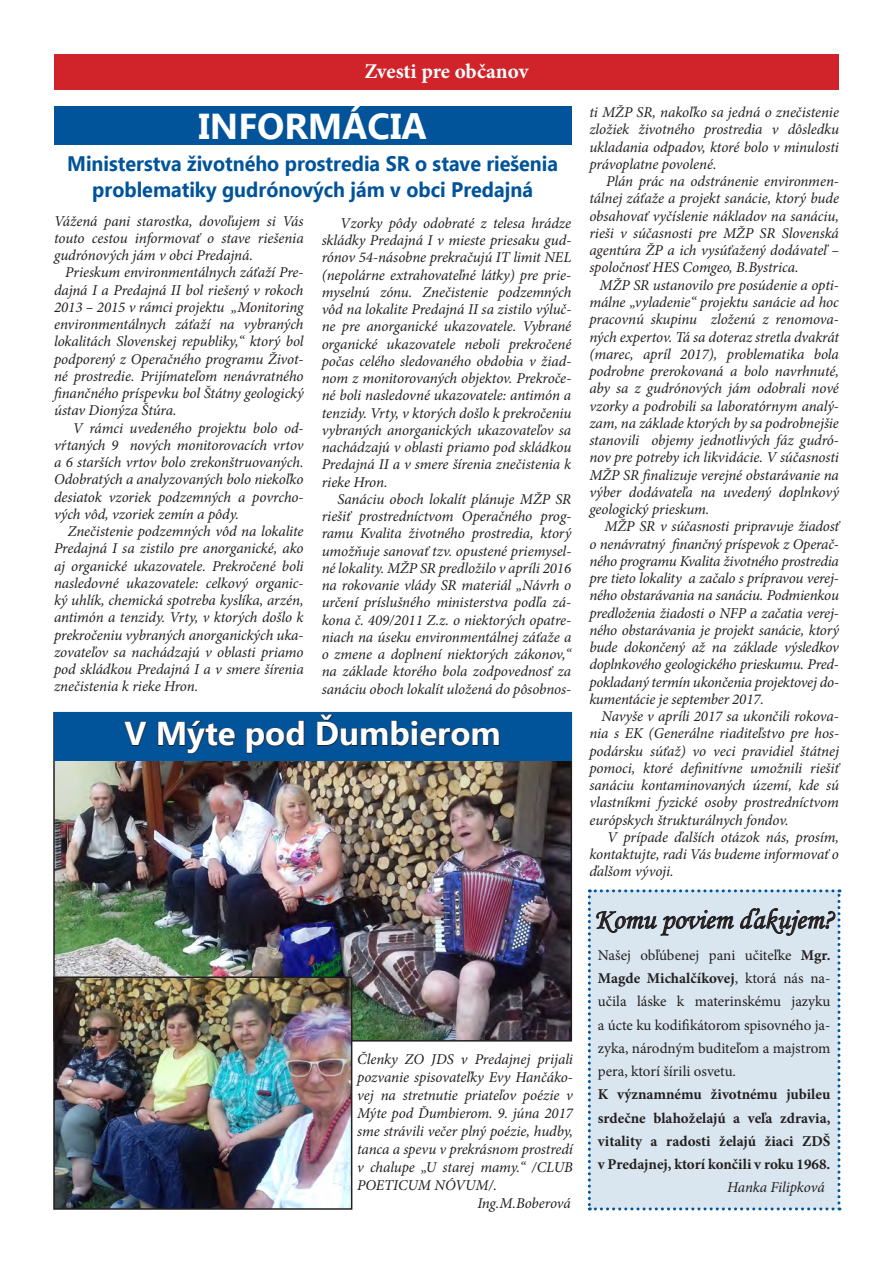
<style>
.page{position:relative;width:893px;height:1263px;background:#fff}
.page>*{position:absolute;margin:0;border:0;box-sizing:border-box;transform-origin:0 0}
.t1{font:700 36px "Ebrima";color:#fff}
.t2{font:700 33px "Ebrima";color:#fff}
.t3{font:28.5px "Monotype Corsiva";color:#231f20}
.t4{font:700 21px/25.2px "Ebrima";color:#015499;text-align:center;scale:.94 1}
.t5{font:700 21px "Minion Pro";letter-spacing:-.005em;color:#fff}
.t6{font:italic 15px/17.2px "Minion Pro";letter-spacing:-.01em;color:#231f20;text-align:justify}
.t7{font:15px/23.2px "Minion Pro";color:#231f20;text-align:justify}
.t8{font:700 15px/23.2px "Minion Pro";color:#231f20;text-align:justify}
.s1{font-weight:700}
</style>
<div class="page">
<div style="left:54px;top:54px;width:785px;height:36px;background:#d1232a"></div>
<div style="left:54px;top:106px;width:517px;height:39px;background:#015499"></div>
<img style="left:56px;top:761px;width:513px;height:277px">
<img style="left:56px;top:979px;width:293px;height:228px">
<div style="left:53px;top:976px;width:299px;height:234px;border:2px solid #231f20"></div>
<div style="left:54px;top:712px;width:517px;height:49px;background:#015499"></div>
<svg style="left:124px;top:721px;width:23px;height:25px"></svg>
<svg style="left:158px;top:720px;width:78px;height:34px"></svg>
<svg style="left:246px;top:720px;width:58px;height:34px"></svg>
<svg style="left:317px;top:714px;width:183px;height:32px"></svg>
<div style="left:588px;top:889px;width:252px;height:321px;background:#d9e5ef"></div>
<h3 class="t5" style="left:364px;top:57px;width:165px">Zvesti pre občanov</h3>
<h1 class="t1" style="left:198px;top:100px;width:84px">In formácia</h1>
<h3 class="t4" style="left:67px;top:152px;width:524px">Ministerstva životného prostredia SR o stave riešenia problematiky gudrónových jám v obci Predajná</h3>
<p class="t6" style="left:54px;top:212px;width:251px">Vážená pani starostka, dovoľujem si Vás touto cestou informovať o stave riešenia gudrónových jám v obci Predajná.</p>
<p class="t6" style="left:54px;top:264px;width:251px;text-indent:11px">Prieskum environmentálnych záťaží Pre&shy;dajná I a Predajná II bol riešený v rokoch 2013 – 2015 v rámci projektu „Monitoring environmentálnych záťaží na vybraných lokalitách Slovenskej republiky,“ ktorý bol podporený z Operačného programu Život&shy;né prostredie. Prijímateľom nenávratného finančného príspevku bol Štátny geologický ústav Dionýza Štúra.</p>
<p class="t6" style="left:54px;top:419px;width:251px;text-indent:19px">V rámci uvedeného projektu bolo od&shy;vŕtaných 9 nových monitorovacích vrtov a 6 starších vrtov bolo zrekonštruovaných.<br>Odobratých a analyzovaných bolo niekoľko desiatok vzoriek podzemných a povrcho&shy;vých vôd, vzoriek zemín a pôdy.</p>
<p class="t6" style="left:54px;top:523px;width:251px;text-indent:14px">Znečistenie podzemných vôd na lokalite Predajná I sa zistilo pre anorganické, ako aj organické ukazovatele. Prekročené boli nasledovné ukazovatele: celkový organic&shy;ký uhlík, chemická spotreba kyslíka, arzén, antimón a tenzidy. Vrty, v ktorých došlo k prekročeniu vybraných anorganických uka&shy;zovateľov sa nachádzajú v oblasti priamo pod skládkou Predajná I a v smere šírenia znečistenia k rieke Hron.</p>
<p class="t6" style="left:322px;top:214px;width:251px;text-indent:19px">Vzorky pôdy odobraté z telesa hrádze skládky Predajná I v mieste priesaku gud&shy;rónov 54-násobne prekračujú IT limit NEL (nepolárne extrahovateľné látky) pre prie&shy;myselnú zónu. Znečistenie podzemných vôd na lokalite Predajná II sa zistilo výluč&shy;ne pre anorganické ukazovatele. Vybrané organické ukazovatele neboli prekročené počas celého sledovaného obdobia v žiad&shy;nom z monitorovaných objektov. Prekroče&shy;né boli nasledovné ukazovatele: antimón a tenzidy. Vrty, v ktorých došlo k prekročeniu vybraných anorganických ukazovateľov sa nachádzajú v oblasti priamo pod skládkou Predajná II a v smere šírenia znečistenia k rieke Hron.</p>
<p class="t6" style="left:322px;top:490px;width:251px;text-indent:16px">Sanáciu oboch lokalít plánuje MŽP SR riešiť prostredníctvom Operačného prog&shy;ramu Kvalita životného prostredia, ktorý umožňuje sanovať tzv. opustené priemysel&shy;né lokality. MŽP SR predložilo v apríli 2016 na rokovanie vlády SR materiál „Návrh o určení príslušného ministerstva podľa zá&shy;kona č. 409/2011 Z.z. o niektorých opatre&shy;niach na úseku environmentálnej záťaže a o zmene a doplnení niektorých zákonov,“ na základe ktorého bola zodpovednosť za sanáciu oboch lokalít uložená do pôsobnos-</p>
<h2 class="t2" style="left:125px;top:709px;width:378px">V Mýte pod Ďumbierom</h2>
<p class="t6" style="left:357px;top:1050px;width:217px">Členky ZO JDS v Predajnej prijali</p>
<p class="t6" style="left:357px;top:1068px;width:217px">pozvanie spisovateľky Evy Hančáko-</p>
<p class="t6" style="left:357px;top:1086px;width:217px">vej na stretnutie priateľov poézie v</p>
<p class="t6" style="left:357px;top:1104px;width:217px">Mýte pod Ďumbierom. 9. júna 2017</p>
<p class="t6" style="left:357px;top:1122px;width:217px">sme strávili večer plný poézie, hudby,</p>
<p class="t6" style="left:357px;top:1140px;width:217px">tanca a spevu v prekrásnom prostredí</p>
<p class="t6" style="left:357px;top:1158px;width:217px">v chalupe „U starej mamy.“ /CLUB</p>
<p class="t6" style="left:357px;top:1176px;width:141px">POETICUM NÓVUM/.</p>
<p class="t6" style="left:477px;top:1194px;width:95px">Ing.M.Boberová</p>
<p class="t6" style="left:589px;top:104px;width:251px">ti MŽP SR, nakoľko sa jedná o znečistenie zložiek životného prostredia v dôsledku ukladania odpadov, ktoré bolo v minulosti právoplatne povolené.</p>
<p class="t6" style="left:589px;top:173px;width:251px;text-indent:17px">Plán prác na odstránenie environmen&shy;tálnej záťaže a projekt sanácie, ktorý bude obsahovať vyčíslenie nákladov na sanáciu, rieši v súčasnosti pre MŽP SR Slovenská agentúra ŽP a ich vysúťažený dodávateľ – spoločnosť HES Comgeo, B.Bystrica.</p>
<p class="t6" style="left:589px;top:276px;width:251px;text-indent:10px">MŽP SR ustanovilo pre posúdenie a opti&shy;málne „vyladenie“ projektu sanácie ad hoc pracovnú skupinu zloženú z renomova&shy;ných expertov. Tá sa doteraz stretla dvakrát (marec, apríl 2017), problematika bola podrobne prerokovaná a bolo navrhnuté, aby sa z gudrónových jám odobrali nové vzorky a podrobili sa laboratórnym analý&shy;zam, na základe ktorých by sa podrobnejšie stanovili objemy jednotlivých fáz gudró&shy;nov pre potreby ich likvidácie. V súčasnosti MŽP SR finalizuje verejné obstarávanie na výber dodávateľa na uvedený doplnkový geologický prieskum.</p>
<p class="t6" style="left:589px;top:518px;width:251px;text-indent:15px">MŽP SR v súčasnosti pripravuje žiadosť o nenávratný finančný príspevok z Operač&shy;ného programu Kvalita životného prostredia pre tieto lokality a začalo s prípravou verej&shy;ného obstarávania na sanáciu. Podmienkou predloženia žiadosti o NFP a začatia verej&shy;ného obstarávania je projekt sanácie, ktorý bude dokončený až na základe výsledkov doplnkového geologického prieskumu. Pred&shy;pokladaný termín ukončenia projektovej do&shy;kumentácie je september 2017.</p>
<p class="t6" style="left:589px;top:708px;width:251px;text-indent:12px">Navyše v apríli 2017 sa ukončili rokova&shy;nia s EK (Generálne riaditeľstvo pre hos&shy;podársku súťaž) vo veci pravidiel štátnej pomoci, ktoré definitívne umožnili riešiť sanáciu kontaminovaných území, kde sú vlastníkmi fyzické osoby prostredníctvom európskych štrukturálnych fondov.</p>
<p class="t6" style="left:589px;top:828px;width:251px;text-indent:18px">V prípade ďalších otázok nás, prosím, kontaktujte, radi Vás budeme informovať o ďalšom vývoji.</p>
<h3 class="t3" style="left:594px;top:902px;width:242px">Komu poviem ďakujem?</h3>
<p class="t7" style="left:598px;top:943px;width:234px">Našej obľúbenej pani učiteľke <span class="s1">Mgr.<br>Magde Michalčíkovej</span>, ktorá nás na&shy;učila láske k materinskému jazyku a úcte ku kodifikátorom spisovného ja&shy;zyka, národným buditeľom a majstrom pera, ktorí šírili osvetu.</p>
<p class="t8" style="left:598px;top:1083px;width:234px">K významnému životnému jubileu srdečne blahoželajú a veľa zdravia, vitality a radosti želajú žiaci ZDŠ v Predajnej, ktorí končili v roku 1968.</p>
<p class="t6" style="left:727px;top:1179px;width:99px">Hanka Filipková</p>
</div>
